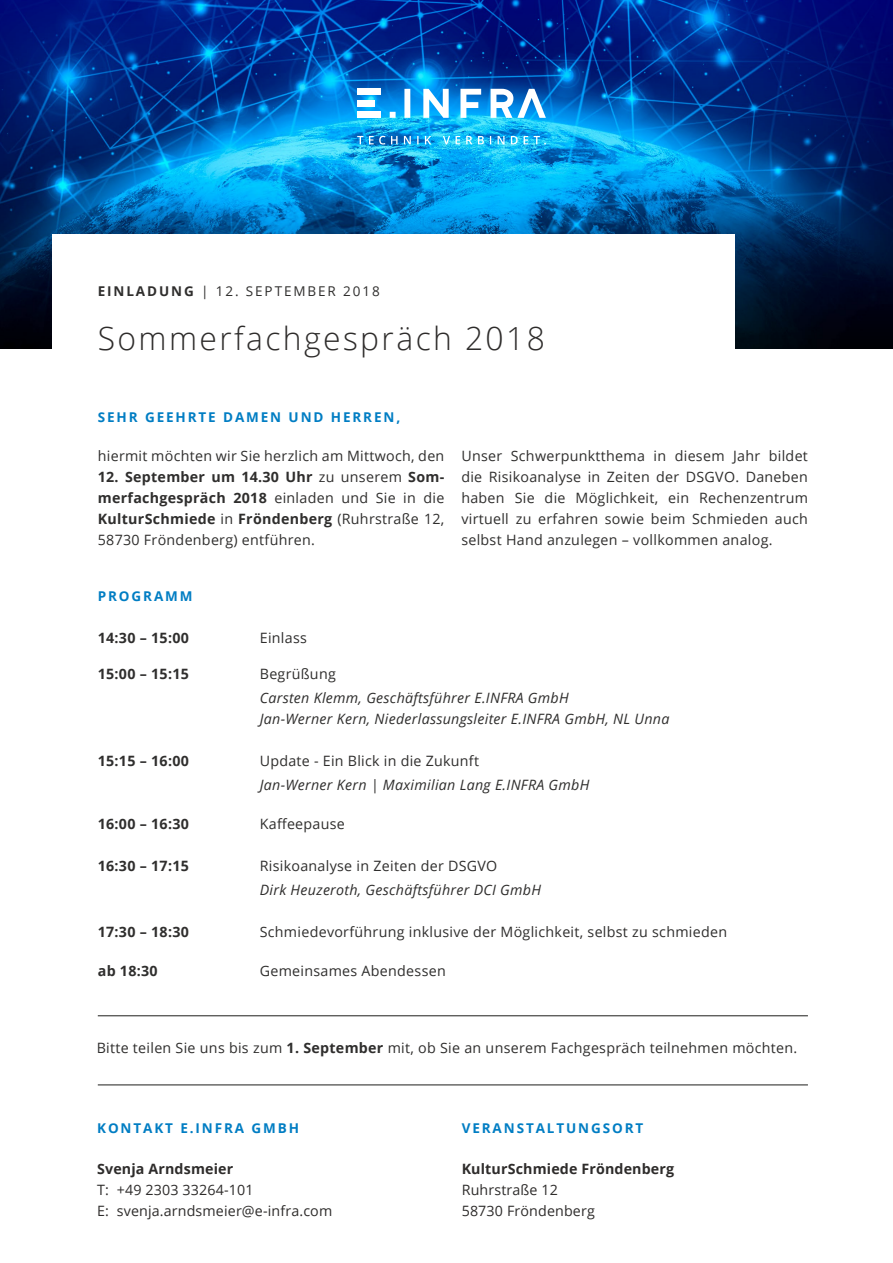
<style>
.page{position:relative;width:893px;height:1263px;background:#fff}
.page>*{position:absolute;margin:0;border:0;box-sizing:border-box;transform-origin:0 0}
.t1{font:300 31.8px "Open Sans";letter-spacing:.075em;color:#2e2c2b}
.t2{font:14.25px/21px "Open Sans";letter-spacing:.02em;color:#2f2e2d;text-align:justify}
.t3{font:italic 14.25px/21px "Open Sans";letter-spacing:.02em;color:#2f2e2d}
.t4{font:14.25px/21px "Open Sans";letter-spacing:.01em;color:#2e2c2b}
.t5{font:700 14.25px "Open Sans";letter-spacing:.02em;color:#2f2e2d}
.t6{font:700 14.25px "Open Sans";letter-spacing:.01em;color:#2e2c2b}
.t7{font:700 13.5px "Open Sans";letter-spacing:.14em;color:#007dc3}
.t8{font:13.5px "Open Sans";letter-spacing:.14em;color:#2f2e2d}
.s1{font-weight:700}
</style>
<div class="page">
<svg style="left:0;top:0;width:893px;height:349px;background:#024794"></svg>
<svg style="left:357px;top:89px;width:189px;height:56px"></svg>
<div style="left:357px;top:112px;width:24px;height:6px;background:#fff"></div>
<div style="left:357px;top:100px;width:18px;height:6px;background:#fff"></div>
<div style="left:357px;top:89px;width:24px;height:6px;background:#fff"></div>
<div style="left:53px;top:234px;width:682px;height:229px;background:#fff"></div>
<hr style="left:98px;top:1015px;width:710px;height:1px;background:#1e1e1c">
<hr style="left:98px;top:1085px;width:710px;height:1px;background:#1e1e1c">
<p class="t8" style="left:98px;top:281px;width:283px"><span class="s1">EINLADUNG</span> | 12. SEPTEMBER 2018</p>
<h1 class="t1" style="left:98px;top:316px;width:449px">Sommerfachgespräch 2018</h1>
<p class="t7" style="left:98px;top:407px;width:304px">SEHR GEEHRTE DAMEN UND HERREN,</p>
<p class="t2" style="left:98px;top:445px;width:348px">hiermit möchten wir Sie herzlich am Mittwoch, den</p>
<p class="t2" style="left:98px;top:466px;width:348px"><span class="s1">12. September um 14.30 Uhr</span> zu unserem <span class="s1">Som&shy;merfachgespräch 2018</span> einladen und Sie in die <span class="s1">KulturSchmiede</span> in <span class="s1">Fröndenberg</span> (Ruhrstraße 12, 58730 Fröndenberg) entführen.</p>
<p class="t7" style="left:98px;top:587px;width:96px">PROGRAMM</p>
<p class="t2" style="left:461px;top:445px;width:348px">Unser Schwerpunktthema in diesem Jahr bildet die Risikoanalyse in Zeiten der DSGVO. Daneben haben Sie die Möglichkeit, ein Rechenzentrum virtuell zu erfahren sowie beim Schmieden auch selbst Hand anzulegen – vollkommen analog.</p>
<p class="t5" style="left:98px;top:628px;width:93px">14:30 – 15:00</p>
<p class="t2" style="left:260px;top:627px;width:49px">Einlass</p>
<p class="t5" style="left:98px;top:664px;width:93px">15:00 – 15:15</p>
<p class="t2" style="left:260px;top:663px;width:78px">Begrüßung</p>
<p class="t3" style="left:260px;top:687px;width:411px">Carsten Klemm, Geschäftsführer E.INFRA GmbH<br>Jan-Werner Kern, Niederlassungsleiter E.INFRA GmbH, NL Unna</p>
<p class="t5" style="left:98px;top:751px;width:93px">15:15 – 16:00</p>
<p class="t2" style="left:260px;top:750px;width:221px">Update - Ein Blick in die Zukunft</p>
<p class="t3" style="left:260px;top:774px;width:331px">Jan-Werner Kern | Maximilian Lang E.INFRA GmbH</p>
<p class="t5" style="left:98px;top:814px;width:93px">16:00 – 16:30</p>
<p class="t2" style="left:260px;top:813px;width:87px">Kaffeepause</p>
<p class="t5" style="left:98px;top:856px;width:93px">16:30 – 17:15</p>
<p class="t2" style="left:260px;top:855px;width:239px">Risikoanalyse in Zeiten der DSGVO</p>
<p class="t3" style="left:260px;top:879px;width:283px">Dirk Heuzeroth, Geschäftsführer DCI GmbH</p>
<p class="t5" style="left:98px;top:922px;width:93px">17:30 – 18:30</p>
<p class="t2" style="left:260px;top:921px;width:469px">Schmiedevorführung inklusive der Möglichkeit, selbst zu schmieden</p>
<p class="t5" style="left:98px;top:961px;width:61px">ab 18:30</p>
<p class="t2" style="left:260px;top:960px;width:187px">Gemeinsames Abendessen</p>
<p class="t2" style="left:97px;top:1037px;width:702px">Bitte teilen Sie uns bis zum <span class="s1">1. September</span> mit, ob Sie an unserem Fachgespräch teilnehmen möchten.</p>
<p class="t7" style="left:97px;top:1119px;width:203px">KONTAKT E.INFRA GMBH</p>
<p class="t6" style="left:97px;top:1158px;width:138px">Svenja Arndsmeier</p>
<p class="t4" style="left:97px;top:1178px;width:237px">T: +49 2303 33264-101<br>E: svenja.arndsmeier@e-infra.com</p>
<p class="t7" style="left:462px;top:1119px;width:183px">VERANSTALTUNGSORT</p>
<p class="t6" style="left:462px;top:1158px;width:214px">KulturSchmiede Fröndenberg</p>
<p class="t4" style="left:462px;top:1178px;width:135px">Ruhrstraße 12<br>58730 Fröndenberg</p>
</div>
